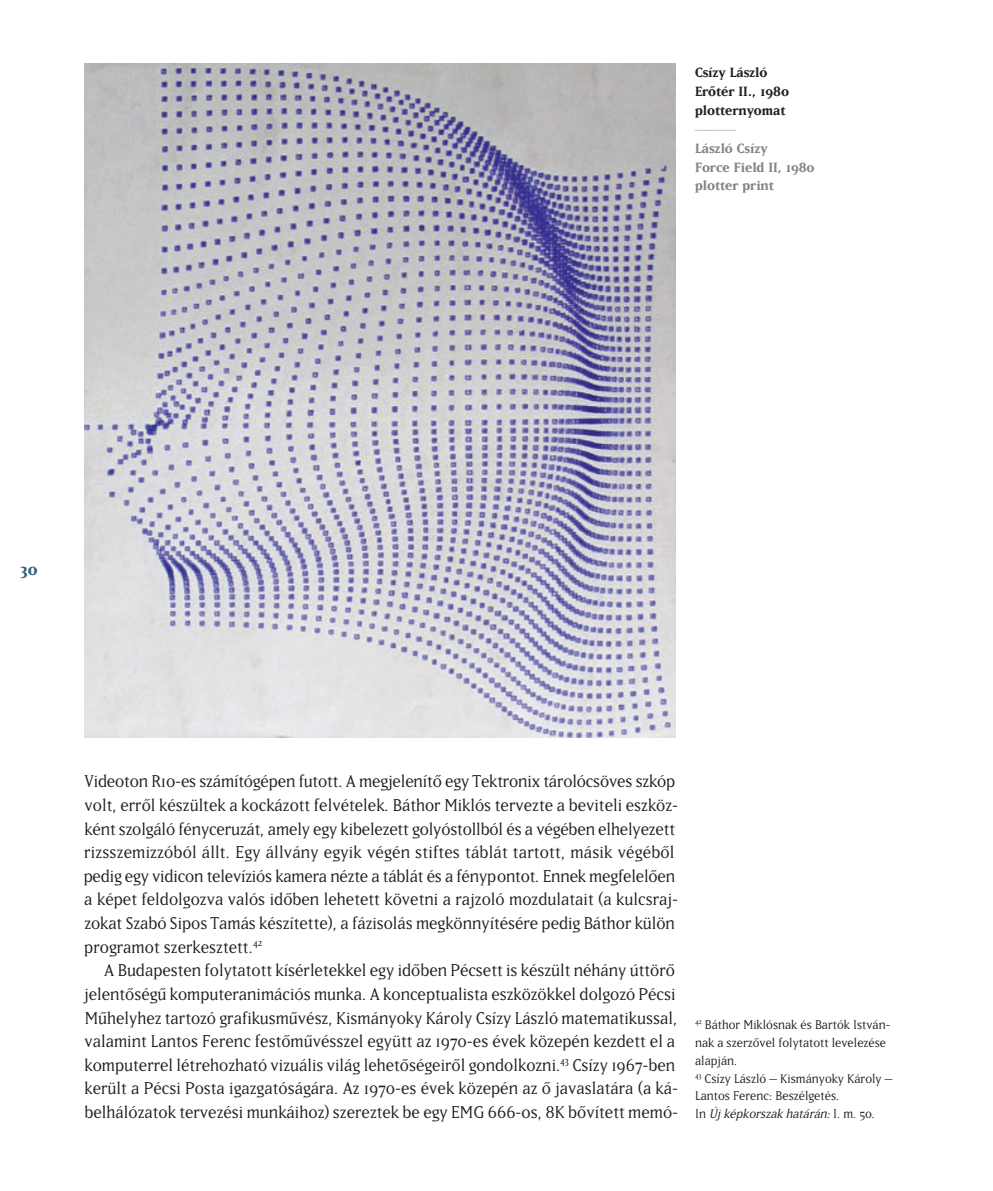
<style>
.page{position:relative;width:993px;height:1191px;background:#fff}
.page>*{position:absolute;margin:0;border:0;box-sizing:border-box;transform-origin:0 0}
.t1{font:20.12px/23.6px "Matrix";color:#231f20}
.t2{font:700 19.25px "Matrix";color:#2b627f}
.t3{font:700 15.75px/18.9px "Matrix";color:#808285}
.t4{font:700 15.75px/18.9px "Matrix";color:#231f20}
.t5{font:700 15.75px "Matrix";color:#bcbdc0}
.t6{font:14.88px/17.8px "Matrix";color:#231f20}
.s1{font-style:italic}
</style>
<div class="page">
<img style="left:84px;top:64px;width:591px;height:674px">
<p class="t4" style="left:694px;top:62px;width:95px">Csízy László<br>Er¤tér II., 1980 plotternyomat</p>
<p class="t5" style="left:694px;top:119px;width:42px">––––</p>
<p class="t3" style="left:694px;top:138px;width:121px">László Csízy<br>Force Field II, 1980 plotter print</p>
<p class="t2" style="left:20px;top:556px;width:19px">30</p>
<p class="t1" style="left:84px;top:768px;width:596px">Videoton R10-es számítógépen futott. A megjelenít¤ egy Tektronix tárolócsöves szkóp volt, err¤l készültek a kockázott felvételek. Báthor Miklós tervezte a beviteli eszköz&shy;ként szolgáló fényceruzát, amely egy kibelezett golyóstollból és a végében elhelyezett rizsszemizzóból állt. Egy állvány egyik végén stiftes táblát tartott, másik végéb¤l pedig egy vidicon televíziós kamera nézte a táblát és a fénypontot. Ennek megfelel¤en a képet feldolgozva valós id¤ben lehetett követni a rajzoló mozdulatait (a kulcsraj&shy;zokat Szabó Sipos Tamás készítette), a fázisolás megkönnyítésére pedig Báthor külön programot szerkesztett.<sup>42</sup></p>
<p class="t1" style="left:84px;top:957px;width:595px;text-indent:20px">A Budapesten folytatott kísérletekkel egy id¤ben Pécsett is készült néhány úttör¤ jelent¤ség‹ komputeranimációs munka. A konceptualista eszközökkel dolgozó Pécsi M‹helyhez tartozó grafikusm‹vész, Kismányoky Károly Csízy László matematikussal, valamint Lantos Ferenc fest¤m‹vésszel együtt az 1970-es évek közepén kezdett el a komputerrel létrehozható vizuális világ lehet¤ségeir¤l gondolkozni.<sup>43</sup> Csízy 1967-ben került a Pécsi Posta igazgatóságára. Az 1970-es évek közepén az ¤ javaslatára (a ká&shy;belhálózatok tervezési munkáihoz) szereztek be egy EMG 666-os, 8K b¤vített memó-</p>
<p class="t6" style="left:694px;top:1015px;width:199px"><sup>42</sup> Báthor Miklósnak és Bartók István&shy;nak a szerz¤vel folytatott levelezése alapján.<br><sup>43</sup> Csízy László – Kismányoky Károly –<br>Lantos Ferenc: Beszélgetés.<br>I n <span class="s1">Új képkorszak határán:</span> I . m . 5 0 .</p>
</div>
